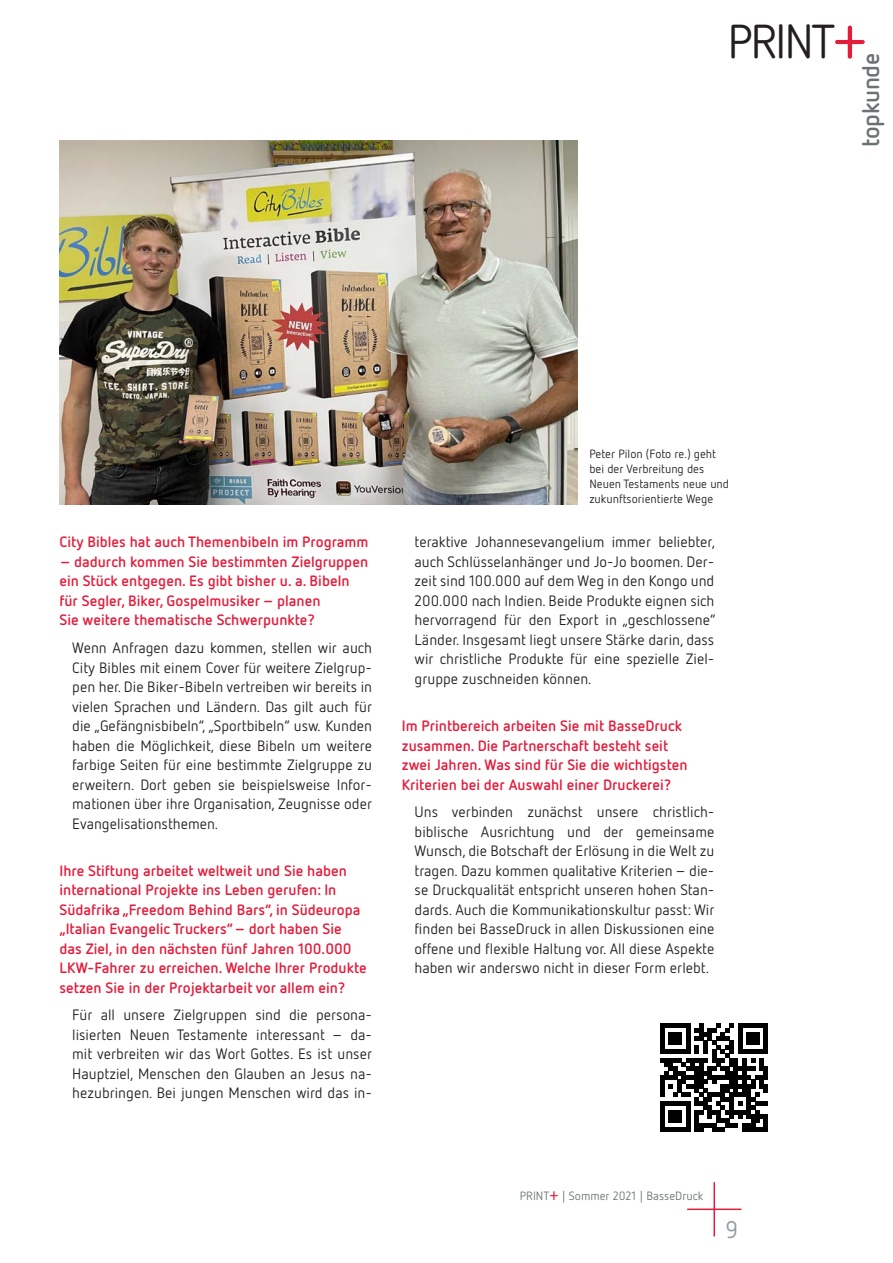
<style>
.page{position:relative;width:893px;height:1263px;background:#fff}
.page>*{position:absolute;margin:0;border:0;box-sizing:border-box;transform-origin:0 0}
.t1{font:47.55px "Netto OT";letter-spacing:-.05em;color:#231f20}
.t2{font:700 24px "Netto OT";letter-spacing:-.01em;color:#697374}
.t3{font:24px "Netto OT";color:#90999c}
.t4{font:15px/19.5px "Netto OT";color:#231f20;text-align:justify}
.t5{font:700 15px/19.5px "Netto OT";color:#e41c3b}
.t6{font:12px/15px "Netto OT";color:#231f20}
.t7{font:12px "Netto OT";color:#697374}
.s1{font-size:63.6px;color:#e41c3b}
.s2{font-size:17.25px;color:#e41c3b}
</style>
<div class="page">
<img style="left:60px;top:140px;width:517px;height:365px">
<svg style="left:660px;top:1023px;width:108px;height:108px"></svg>
<hr style="left:713px;top:1182px;width:2px;height:54px;background:#e41c3b">
<hr style="left:687px;top:1208px;width:54px;height:2px;background:#e41c3b">
<h1 class="t1" style="left:727px;top:12px;width:141px">PRINT<span class="s1">+</span></h1>
<h2 class="t2" style="left:855px;top:147px;width:96px;rotate:-90deg">topkunde</h2>
<p class="t5" style="left:60px;top:532px;width:310px">City Bibles hat auch Themenbibeln im Programm</p>
<p class="t5" style="left:60px;top:551px;width:310px">– dadurch kommen Sie bestimmten Zielgruppen ein Stück entgegen. Es gibt bisher u. a. Bibeln für Segler, Biker, Gospelmusiker – planen<br>Sie weitere thematische Schwerpunkte?</p>
<p class="t4" style="left:72px;top:638px;width:301px">Wenn Anfragen dazu kommen, stellen wir auch City Bibles mit einem Cover für weitere Zielgrup&shy;pen her. Die Biker-Bibeln vertreiben wir bereits in vielen Sprachen und Ländern. Das gilt auch für die „Gefängnisbibeln“, „Sportbibeln“ usw. Kunden haben die Möglichkeit, diese Bibeln um weitere farbige Seiten für eine bestimmte Zielgruppe zu erweitern. Dort geben sie beispielsweise Infor&shy;mationen über ihre Organisation, Zeugnisse oder Evangelisationsthemen.</p>
<p class="t5" style="left:60px;top:860px;width:309px">Ihre Stiftung arbeitet weltweit und Sie haben international Projekte ins Leben gerufen: In Südafrika „Freedom Behind Bars“, in Südeuropa „Italian Evangelic Truckers“ – dort haben Sie das Ziel, in den nächsten fünf Jahren 100.000<br>LKW-Fahrer zu erreichen. Welche Ihrer Produkte setzen Sie in der Projektarbeit vor allem ein?</p>
<p class="t4" style="left:72px;top:1005px;width:301px">Für all unsere Zielgruppen sind die persona&shy;lisierten Neuen Testamente interessant – da&shy;mit verbreiten wir das Wort Gottes. Es ist unser Hauptziel, Menschen den Glauben an Jesus na&shy;hezubringen. Bei jungen Menschen wird das in-</p>
<p class="t6" style="left:589px;top:446px;width:141px">Peter Pilon (Foto re.) geht bei der Verbreitung des<br>Neuen Testaments neue und zukunftsorientierte Wege</p>
<p class="t4" style="left:415px;top:532px;width:303px">teraktive Johannesevangelium immer beliebter, auch Schlüsselanhänger und Jo-Jo boomen. Der&shy;zeit sind 100.000 auf dem Weg in den Kongo und 200.000 nach Indien. Beide Produkte eignen sich hervorragend für den Export in „geschlossene“ Länder. Insgesamt liegt unsere Stärke darin, dass wir christliche Produkte für eine spezielle Ziel&shy;gruppe zuschneiden können.</p>
<p class="t5" style="left:402px;top:716px;width:287px">Im Printbereich arbeiten Sie mit BasseDruck zusammen. Die Partnerschaft besteht seit zwei Jahren. Was sind für Sie die wichtigsten Kriterien bei der Auswahl einer Druckerei?</p>
<p class="t4" style="left:415px;top:802px;width:301px">Uns verbinden zunächst unsere christlich&shy;biblische Ausrichtung und der gemeinsame Wunsch, die Botschaft der Erlösung in die Welt zu tragen. Dazu kommen qualitative Kriterien – die&shy;se Druckqualität entspricht unseren hohen Stan&shy;dards. Auch die Kommunikationskultur passt: Wir finden bei BasseDruck in allen Diskussionen eine offene und flexible Haltung vor. All diese Aspekte haben wir anderswo nicht in dieser Form erlebt.</p>
<p class="t7" style="left:520px;top:1188px;width:185px">PRINT<span class="s2">+</span> | Sommer 2021 | BasseDruck</p>
<h2 class="t3" style="left:725px;top:1215px;width:14px">9</h2>
</div>
